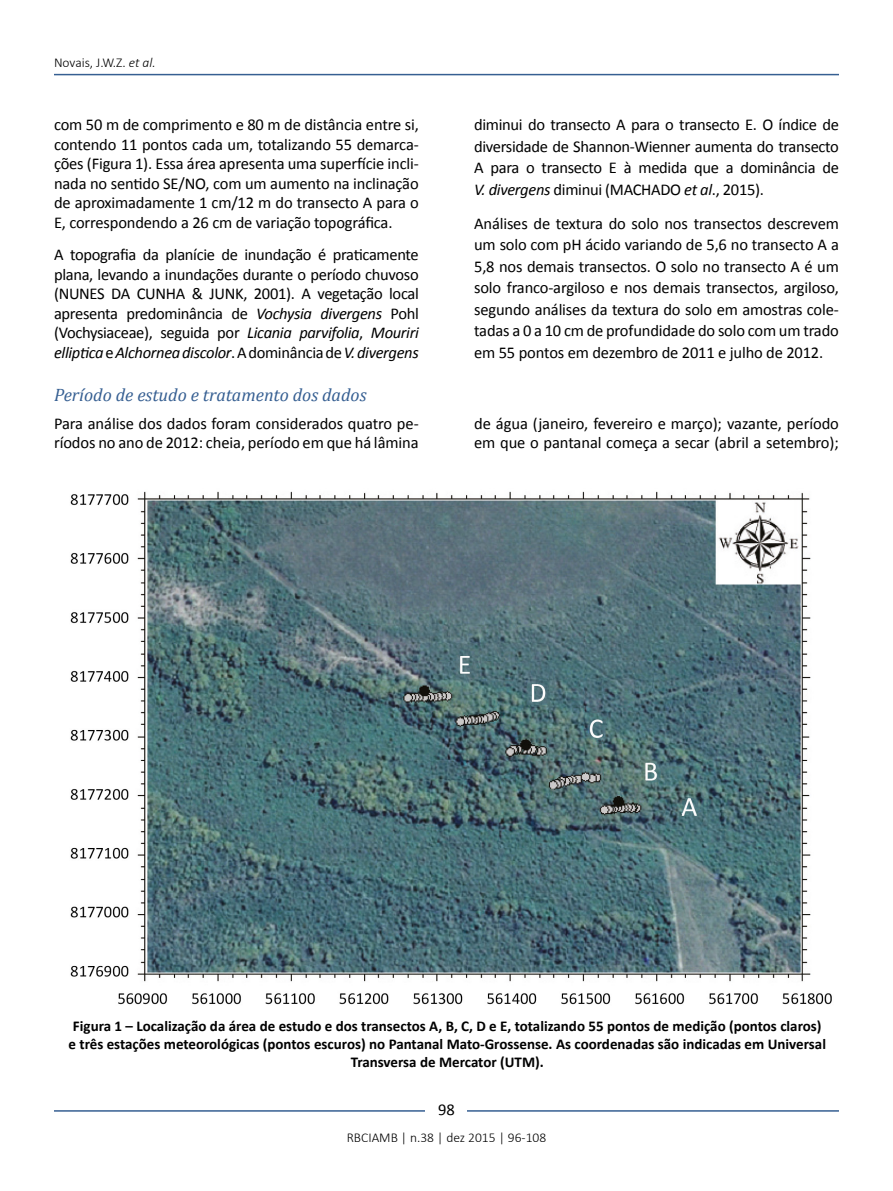
<style>
.page{position:relative;width:893px;height:1191px;background:#fff}
.page>*{position:absolute;margin:0;border:0;box-sizing:border-box;transform-origin:0 0}
.t1{font:italic 18px "Cambria";color:#365f92}
.t2{font:16.5px/19.5px "Calibri";letter-spacing:-.01em;color:#000;text-align:justify}
.t3{font:700 15px/18px "Calibri";color:#000;text-align:center}
.t4{font:300 13.5px "Calibri";color:#000}
.s1{font-style:italic}
</style>
<div class="page">
<hr style="left:54px;top:74px;width:785px;height:1px;background:#365f92">
<hr style="left:54px;top:1110px;width:785px;height:1px;background:#365f92">
<div style="left:426px;top:1096px;width:41px;height:26px;background:#fff"></div>
<img style="left:70px;top:491px;width:762px;height:514px">
<p class="t4" style="left:54px;top:54px;width:103px">Novais, J.W.Z. <span class="s1">et al.</span></p>
<p class="t2" style="left:54px;top:115px;width:366px">com 50 m de comprimento e 80 m de distância entre si, contendo 11 pontos cada um, totalizando 55 demarca&shy;ções (Figura 1). Essa área apresenta uma superfície incli&shy;nada no sentido SE/NO, com um aumento na inclinação de aproximadamente 1 cm/12 m do transecto A para o E, correspondendo a 26 cm de variação topográfica.</p>
<p class="t2" style="left:54px;top:245px;width:366px">A topografia da planície de inundação é praticamente plana, levando a inundações durante o período chuvoso (NUNES DA CUNHA &amp; JUNK, 2001). A vegetação local apresenta predominância de <span class="s1">Vochysia divergens</span> Pohl (Vochysiaceae), seguida por <span class="s1">Licania parvifolia</span>, <span class="s1">Mouriri elliptica</span> e <span class="s1">Alchornea discolor</span>. A dominância de <span class="s1">V. divergens</span></p>
<p class="t2" style="left:474px;top:114px;width:366px;line-height:21.5px">diminui do transecto A para o transecto E. O índice de diversidade de Shannon-Wienner aumenta do transecto A para o transecto E à medida que a dominância de <span class="s1">V. divergens</span> diminui (MACHADO <span class="s1">et al</span>., 2015).</p>
<p class="t2" style="left:474px;top:213px;width:366px;line-height:21.5px">Análises de textura do solo nos transectos descrevem um solo com pH ácido variando de 5,6 no transecto A a 5,8 nos demais transectos. O solo no transecto A é um solo franco-argiloso e nos demais transectos, argiloso, segundo análises da textura do solo em amostras cole&shy;tadas a 0 a 10 cm de profundidade do solo com um trado em 55 pontos em dezembro de 2011 e julho de 2012.</p>
<p class="t1" style="left:54px;top:382px;width:314px">Período de estudo e tratamento dos dados</p>
<p class="t2" style="left:54px;top:413px;width:366px">Para análise dos dados foram considerados quatro pe&shy;ríodos no ano de 2012: cheia, período em que há lâmina</p>
<p class="t2" style="left:474px;top:413px;width:366px">de água (janeiro, fevereiro e março); vazante, período em que o pantanal começa a secar (abril a setembro);</p>
<p class="t3" style="left:69px;top:1017px;width:759px">Figura 1 – Localização da área de estudo e dos transectos A, B, C, D e E, totalizando 55 pontos de medição (pontos claros) e três estações meteorológicas (pontos escuros) no Pantanal Mato-Grossense. As coordenadas são indicadas em Universal<br>Transversa de Mercator (UTM).</p>
<p class="t2" style="left:438px;top:1100px;width:18px">98</p>
<p class="t4" style="left:347px;top:1129px;width:201px">RBCIAMB | n.38 | dez 2015 | 96-108</p>
</div>
